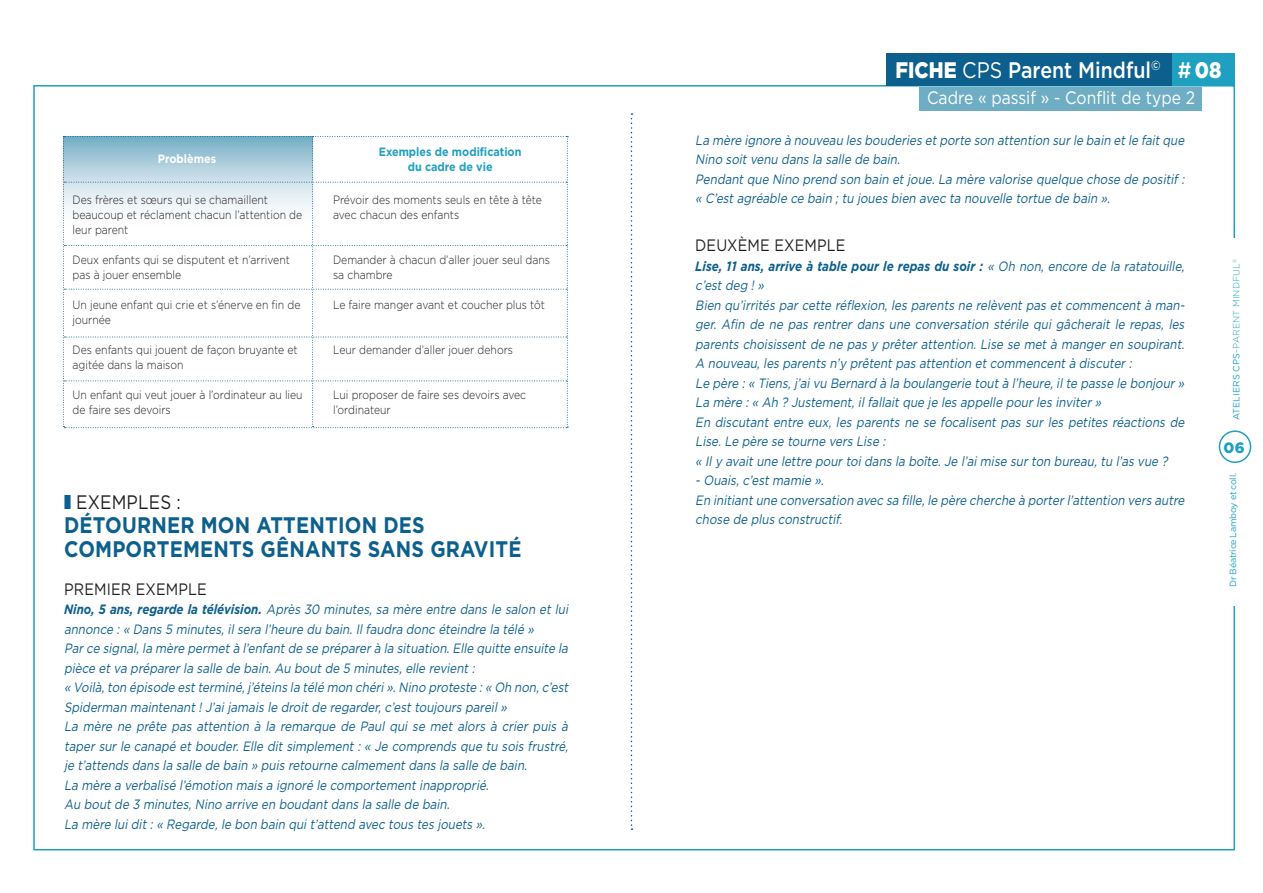
<style>
.page{position:relative;width:1263px;height:893px;background:#fff}
.page>*{position:absolute;margin:0;border:0;box-sizing:border-box;transform-origin:0 0}
.t1{font:700 22.5px/24px "Gotham";letter-spacing:.01em;color:#0d608d;scale:.87 1}
.t2{font:500 22.5px "Gotham";color:#fff;scale:.87 1}
.t3{font:19.5px "Gotham";letter-spacing:.01em;color:#231f20;scale:.87 1}
.t4{font:18px "Gotham";color:#fff;scale:.87 1}
.t5{font:16.5px "Gotham";letter-spacing:.01em;color:#231f20;scale:.87 1}
.t6{font:900 15px "Gotham";color:#20a0c1}
.t7{font:italic 13.5px/19.5px "Gotham";color:#0d608d;scale:.86 1}
.t8{font:300 12px/15px "Gotham";color:#231f20;scale:.87 1}
.t9{font:700 12px/15px "Gotham";color:#20a0c1;text-align:center;scale:.9 1}
.t10{font:700 12px "Gotham";color:#fff;scale:.9 1}
.t11{font:300 9px "Gotham";letter-spacing:.025em;color:#20a0c1}
.t12{font:9px "Gotham";letter-spacing:-.03em;color:#20a0c1}
.s1{font-family:"Monotype Sorts";color:#0d608d}
.s2{font-weight:700}
.s3{font-weight:900}
.s4{font-weight:400}
</style>
<div class="page">
<div style="left:1219px;top:430px;width:32px;height:33px;border:2px solid #20a0c1;border-radius:50%"></div>
<div style="left:886px;top:53px;width:344px;height:32px;background:#0d608d"></div>
<div style="left:1173px;top:53px;width:62px;height:32px;background:#20a0c1"></div>
<div style="left:919px;top:87px;width:283px;height:23px;background:#6eadc3"></div>
<svg style="left:631px;top:113px;width:1px;height:717px"></svg>
<svg style="left:63px;top:136px;width:505px;height:292px"></svg>
<p class="t10" style="left:158px;top:152px;width:66px">Problèmes</p>
<p class="t8" style="left:73px;top:193px;width:265px">Des frères et sœurs qui se chamaillent beaucoup et réclament chacun l’attention de leur parent</p>
<p class="t8" style="left:73px;top:253px;width:251px">Deux enfants qui se disputent et n’arrivent pas à jouer ensemble</p>
<p class="t8" style="left:73px;top:298px;width:263px">Un jeune enfant qui crie et s’énerve en fin de journée</p>
<p class="t8" style="left:73px;top:343px;width:260px">Des enfants qui jouent de façon bruyante et agitée dans la maison</p>
<p class="t8" style="left:73px;top:388px;width:266px">Un enfant qui veut jouer à l’ordinateur au lieu de faire ses devoirs</p>
<p class="t9" style="left:379px;top:144px;width:160px">Exemples de modification du cadre de vie</p>
<p class="t8" style="left:333px;top:193px;width:242px">Prévoir des moments seuls en tête à tête avec chacun des enfants</p>
<p class="t8" style="left:333px;top:253px;width:251px">Demander à chacun d’aller jouer seul dans sa chambre</p>
<p class="t8" style="left:333px;top:298px;width:245px">Le faire manger avant et coucher plus tôt</p>
<p class="t8" style="left:333px;top:343px;width:208px">Leur demander d’aller jouer dehors</p>
<p class="t8" style="left:333px;top:388px;width:224px">Lui proposer de faire ses devoirs avec l’ordinateur</p>
<h2 class="t3" style="left:64px;top:491px;width:136px"><span class="s1">z</span> EXEMPLES :</h2>
<h1 class="t1" style="left:64px;top:513px;width:527px">DÉTOURNER MON ATTENTION DES<br>COMPORTEMENTS GÊNANTS SANS GRAVITÉ</h1>
<p class="t5" style="left:64px;top:579px;width:166px">PREMIER EXEMPLE</p>
<p class="t7" style="left:64px;top:600px;width:591px"><span class="s2">Nin o, 5 a ns, rega rde la télé visio n .</span> Après 30 minutes, sa mère entre dans le salon et lui annonce :« Dans 5 minutes,ilsera l’heure du bain.Ilfaudra donc éteindre la télé » Parce signal,la mère permetà l’enfantde se préparerà la situation.Elle quitte ensuite la pièce etva préparerla salle de bain.Au boutde 5 minutes,elle revient:<br>« Voilà,ton épisode estterminé,j’éteins la télé mon chéri».Nino proteste :« Oh non,c’est Spiderman maintenant!J’aijamais le droitde regarder,c’esttoujours pareil»<br>La mère ne prête pas attention à la remarque de Paul qui se met alors à crier puis à taper sur le canapé et bouder. Elle dit simplement : « Je comprends que tu sois frustré, je t’attends dans la salle de bain » puis retourne calmementdans la salle de bain.<br>La mère a verbalisé l’émotion mais a ignoré le comportementinapproprié.<br>Au boutde 3 minutes,Nino arrive en boudantdans la salle de bain.<br>La mère luidit:« Regarde,le bon bain quit’attend avec tous tes jouets ».</p>
<h1 class="t2" style="left:895px;top:56px;width:376px"><span class="s3">FICHE</span> <span class="s4">CPS</span> Parent Mindful<sup>©</sup> # <span class="s3">08</span></h1>
<h3 class="t4" style="left:927px;top:87px;width:310px">Cadre « passif » - Conflit de type 2</h3>
<p class="t7" style="left:695px;top:130px;width:573px">La mère ignore à nouveau les bouderies etporte son attention surle bain etle faitque Nino soitvenu dans la salle de bain.<br>Pendantque Nino prend son bain etjoue.La mère valorise quelque chose de positif: « C’estagréable ce bain ;tu joues bien avec ta nouvelle tortue de bain ».</p>
<p class="t5" style="left:695px;top:235px;width:174px">DEUXÈME EXEMPLE</p>
<p class="t7" style="left:695px;top:256px;width:574px"><span class="s2">Lise, 11 ans, arrive à table pour le repas du soir :</span> « Oh non, encore de la ratatouille, c’estdeg !»<br>Bien qu’irrités par cette réflexion, les parents ne relèvent pas et commencent à man&shy;ger. Afin de ne pas rentrer dans une conversation stérile qui gâcherait le repas, les parents choisissent de ne pas y prêter attention. Lise se met à manger en soupirant.<br>A nouveau,les parents n’y prêtentpas attention etcommencentà discuter:<br>Le père :« Tiens,j’aivu Bernard à la boulangerie toutà l’heure,ilte passe le bonjour» La mère :« Ah ? Justement,ilfallaitque je les appelle pourles inviter»<br>En discutant entre eux, les parents ne se focalisent pas sur les petites réactions de Lise.Le père se tourne vers Lise :<br>« Ily avaitune lettre pourtoidans la boîte.Je l’aimise surton bureau,tu l’as vue ? -Ouais,c’estmamie ».<br>En initiantune conversation avec sa fille,le père cherche à porterl’attention vers autre chose de plus constructif.</p>
<p class="t11" style="left:1231px;top:420px;width:163px;rotate:-90deg"><span class="s4">ATELIERS CPS</span>-PARENT MINDFUL<sup>©</sup></p>
<p class="t6" style="left:1223px;top:438px;width:23px">06</p>
<p class="t12" style="left:1227px;top:587px;width:116px;rotate:-90deg">Dr Béatrice Lamboy et coll.</p>
</div>
